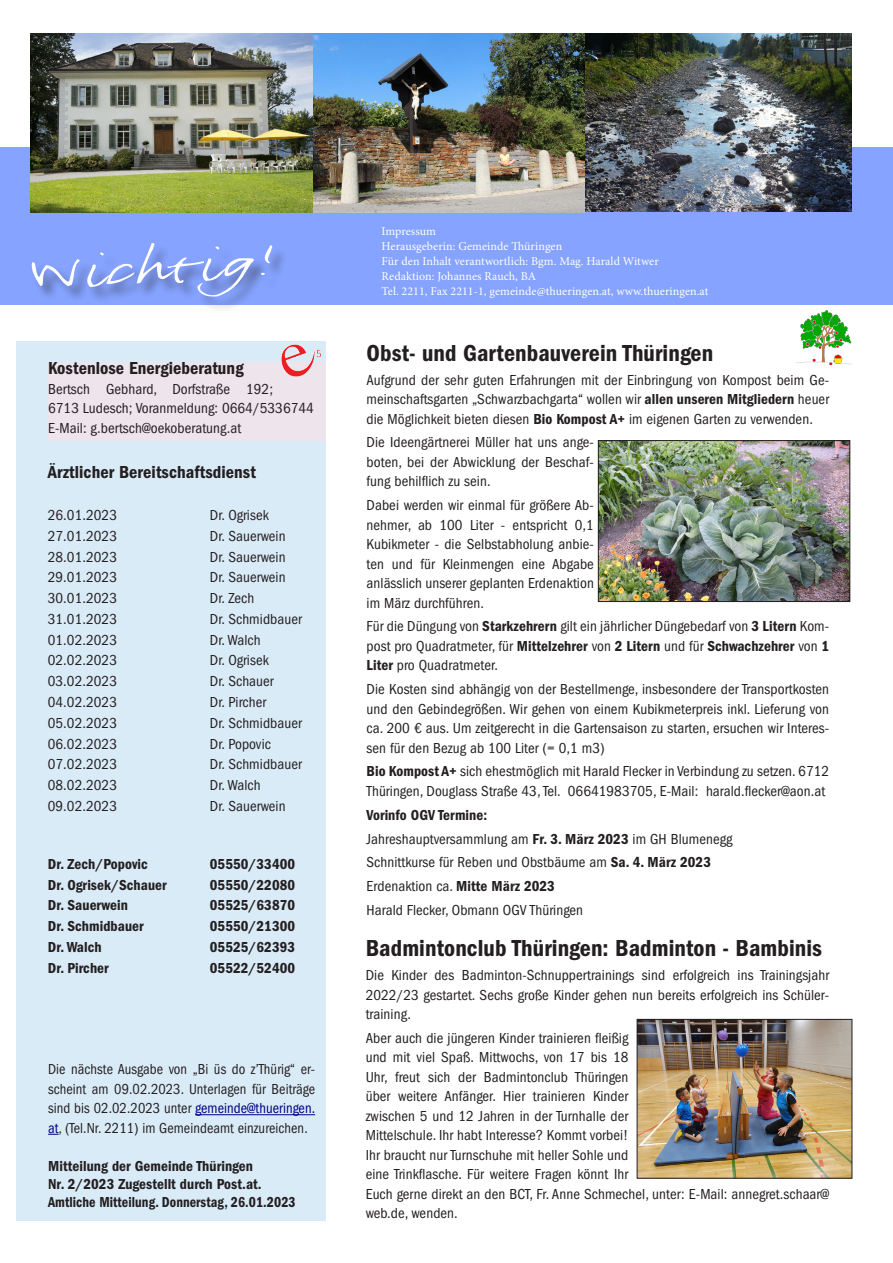
<style>
.page{position:relative;width:893px;height:1263px;background:#fff}
.page>*{position:absolute;margin:0;border:0;box-sizing:border-box;transform-origin:0 0}
.Titel_16pt{font:24px "ITC Franklin Gothic Std Dm Cd";letter-spacing:.005em;color:#231f20}
.Titel_12pt{font:18px "ITC Franklin Gothic Std Dm Cd";letter-spacing:.005em;color:#231f20}
.Titel_16pt-2{font:condensed 15px/19.5px "ITC Franklin Gothic Std";letter-spacing:.005em;color:#231f20;text-align:justify}
.Fließtext{font:condensed 15px/19.5px "ITC Franklin Gothic Std";letter-spacing:.005em;color:#231f20;text-align:justify;scale:.96 1}
.Titel_16pt-3{font:15px "ITC Franklin Gothic Std Dm Cd";letter-spacing:.005em;color:#231f20}
.Fließtext-2{font:condensed 15px/19.5px "ITC Franklin Gothic Std";letter-spacing:.005em;color:#231f20}
.Fließtext_halbfett{font:15px "ITC Franklin Gothic Std Dm Cd";letter-spacing:.005em;color:#231f20}
.Titel_16pt-4{font:15px "ITC Franklin Gothic Std Dm Cd";letter-spacing:.005em;color:#231f20;scale:.93 1}
.Titel_12pt-2{font:15px "ITC Franklin Gothic Std Dm Cd";letter-spacing:.005em;color:#231f20}
.t1{font:12px "Minion Pro";letter-spacing:.005em;color:#fff}
.s1{color:#000080}
.s2{font-family:"ITC Franklin Gothic Std Dm Cd";font-stretch:normal}
</style>
<div class="page">
<div style="left:0;top:147px;width:893px;height:158px;background:#85a3ff"></div>
<div style="left:32px;top:244px;width:256px;height:69px;background:#231f20;opacity:.5"></div>
<svg style="left:31px;top:243px;width:244px;height:54px"></svg>
<img style="left:243px;top:33px;width:608px;height:180px">
<img style="left:31px;top:33px;width:282px;height:179px">
<div style="left:16px;top:341px;width:310px;height:879px;background:#daebf8"></div>
<hr style="left:195px;top:1114px;width:120px;height:1px;background:#000080">
<img style="left:797px;top:310px;width:54px;height:55px">
<div style="left:48px;top:362px;width:277px;height:79px;background:#ede4ec"></div>
<img style="left:281px;top:344px;width:40px;height:33px">
<img style="left:600px;top:442px;width:248px;height:158px">
<div style="left:598px;top:440px;width:252px;height:162px;border:1px solid #231f20"></div>
<img style="left:639px;top:1021px;width:211px;height:155px">
<div style="left:637px;top:1019px;width:215px;height:159px;border:1px solid #231f20"></div>
<p class="Titel_12pt" style="left:48px;top:358px;width:197px">Kostenlose Energieberatung</p>
<p class="Fließtext-2" style="left:48px;top:379px;width:267px">Bertsch Gebhard, Dorfstraße 192;<br>6713 Ludesch; Voranmeldung: 0664/5336744</p>
<p class="Fließtext-2" style="left:48px;top:418px;width:195px">E-Mail: g.bertsch@oekoberatung.at</p>
<p class="Titel_12pt" style="left:48px;top:462px;width:210px">Ärztlicher Bereitschaftsdienst</p>
<p class="Titel_16pt-2" style="left:48px;top:505px;width:71px">26.01.2023</p>
<p class="Titel_16pt-2" style="left:210px;top:505px;width:61px">Dr. Ogrisek</p>
<p class="Titel_16pt-2" style="left:48px;top:526px;width:71px">27.01.2023</p>
<p class="Titel_16pt-2" style="left:210px;top:526px;width:77px">Dr. Sauerwein</p>
<p class="Titel_16pt-2" style="left:48px;top:547px;width:71px">28.01.2023</p>
<p class="Titel_16pt-2" style="left:210px;top:547px;width:77px">Dr. Sauerwein</p>
<p class="Titel_16pt-2" style="left:48px;top:568px;width:71px">29.01.2023</p>
<p class="Titel_16pt-2" style="left:210px;top:568px;width:77px">Dr. Sauerwein</p>
<p class="Titel_16pt-2" style="left:48px;top:588px;width:71px">30.01.2023</p>
<p class="Titel_16pt-2" style="left:210px;top:588px;width:46px">Dr. Zech</p>
<p class="Titel_16pt-2" style="left:48px;top:609px;width:71px">31.01.2023</p>
<p class="Titel_16pt-2" style="left:210px;top:609px;width:94px">Dr. Schmidbauer</p>
<p class="Titel_16pt-2" style="left:48px;top:630px;width:71px">01.02.2023</p>
<p class="Titel_16pt-2" style="left:210px;top:630px;width:52px">Dr. Walch</p>
<p class="Titel_16pt-2" style="left:48px;top:651px;width:71px">02.02.2023</p>
<p class="Titel_16pt-2" style="left:210px;top:651px;width:61px">Dr. Ogrisek</p>
<p class="Titel_16pt-2" style="left:48px;top:672px;width:71px">03.02.2023</p>
<p class="Titel_16pt-2" style="left:210px;top:672px;width:65px">Dr. Schauer</p>
<p class="Titel_16pt-2" style="left:48px;top:692px;width:71px">04.02.2023</p>
<p class="Titel_16pt-2" style="left:210px;top:692px;width:58px">Dr. Pircher</p>
<p class="Titel_16pt-2" style="left:48px;top:713px;width:71px">05.02.2023</p>
<p class="Titel_16pt-2" style="left:210px;top:713px;width:94px">Dr. Schmidbauer</p>
<p class="Titel_16pt-2" style="left:48px;top:734px;width:71px">06.02.2023</p>
<p class="Titel_16pt-2" style="left:210px;top:734px;width:63px">Dr. Popovic</p>
<p class="Titel_16pt-2" style="left:48px;top:755px;width:71px">07.02.2023</p>
<p class="Titel_16pt-2" style="left:210px;top:755px;width:94px">Dr. Schmidbauer</p>
<p class="Titel_16pt-2" style="left:48px;top:775px;width:71px">08.02.2023</p>
<p class="Titel_16pt-2" style="left:210px;top:775px;width:52px">Dr. Walch</p>
<p class="Titel_16pt-2" style="left:48px;top:796px;width:71px">09.02.2023</p>
<p class="Titel_16pt-2" style="left:210px;top:796px;width:77px">Dr. Sauerwein</p>
<p class="Titel_16pt-3" style="left:48px;top:855px;width:102px">Dr. Zech/Popovic</p>
<p class="Titel_16pt-3" style="left:210px;top:855px;width:87px">05550/33400</p>
<p class="Fließtext_halbfett" style="left:48px;top:876px;width:121px">Dr. Ogrisek/Schauer</p>
<p class="Fließtext_halbfett" style="left:210px;top:876px;width:87px">05550/22080</p>
<p class="Fließtext_halbfett" style="left:48px;top:897px;width:82px">Dr. Sauerwein</p>
<p class="Fließtext_halbfett" style="left:210px;top:897px;width:87px">05525/63870</p>
<p class="Fließtext_halbfett" style="left:48px;top:918px;width:98px">Dr. Schmidbauer</p>
<p class="Fließtext_halbfett" style="left:210px;top:918px;width:87px">05550/21300</p>
<p class="Fließtext_halbfett" style="left:48px;top:938px;width:55px">Dr. Walch</p>
<p class="Fließtext_halbfett" style="left:210px;top:938px;width:87px">05525/62393</p>
<p class="Titel_12pt-2" style="left:48px;top:959px;width:63px">Dr. Pircher</p>
<p class="Titel_12pt-2" style="left:210px;top:959px;width:87px">05522/52400</p>
<p class="Fließtext" style="left:48px;top:1060px;width:280px">Die nächste Ausgabe von „Bi üs do z’Thürig“ er&shy;scheint am 09.02.2023. Unterlagen für Beiträge sind bis 02.02.2023 unter <span class="s1">gemeinde@thueringen. at</span>, (Tel.Nr. 2211) im Gemeindeamt einzureichen.</p>
<p class="Titel_16pt-3" style="left:48px;top:1158px;width:206px">Mitteilung der Gemeinde Thüringen</p>
<p class="Titel_16pt-3" style="left:48px;top:1176px;width:215px">Nr. 2/2023 Zugestellt durch Post.at.</p>
<p class="Titel_16pt-4" style="left:48px;top:1194px;width:268px">Amtliche Mitteilung. Donnerstag, 26.01.2023</p>
<p class="t1" style="left:382px;top:223px;width:56px">Impressum</p>
<p class="t1" style="left:382px;top:238px;width:182px">Herausgeberin: Gemeinde Thüringen</p>
<p class="t1" style="left:382px;top:253px;width:279px">Für den Inhalt verantwortlich: Bgm. Mag. Harald Witwer</p>
<p class="t1" style="left:382px;top:268px;width:156px">Redaktion: Johannes Rauch, BA</p>
<p class="t1" style="left:382px;top:283px;width:328px">Tel. 2211, Fax 2211-1, gemeinde@thueringen.at, www.thueringen.at</p>
<p class="Titel_16pt" style="left:367px;top:339px;width:348px">Obst- und Gartenbauverein Thüringen</p>
<p class="Titel_16pt-2" style="left:367px;top:370px;width:464px">Aufgrund der sehr guten Erfahrungen mit der Einbringung von Kompost beim Ge&shy;meinschaftsgarten „Schwarzbachgarta“ wollen wir <span class="s2">allen unseren Mitgliedern</span> heuer die Möglichkeit bieten diesen <span class="s2">Bio Kompost A+</span> im eigenen Garten zu verwenden.</p>
<p class="Titel_16pt-2" style="left:367px;top:433px;width:229px">Die Ideengärtnerei Müller hat uns ange&shy;boten, bei der Abwicklung der Beschaf&shy;fung behilflich zu sein.</p>
<p class="Titel_16pt-2" style="left:367px;top:495px;width:229px">Dabei werden wir einmal für größere Ab&shy;nehmer, ab 100 Liter - entspricht 0,1<br>Kubikmeter - die Selbstabholung anbie&shy;ten und für Kleinmengen eine Abgabe anlässlich unserer geplanten Erdenaktion im März durchführen.</p>
<p class="Titel_16pt-2" style="left:367px;top:617px;width:464px">Für die Düngung von <span class="s2">Starkzehrern</span> gilt ein jährlicher Düngebedarf von <span class="s2">3 Litern</span> Kom&shy;post pro Quadratmeter, für <span class="s2">Mittelzehrer</span> von <span class="s2">2 Litern</span> und für <span class="s2">Schwachzehrer</span> von <span class="s2">1<br>Liter</span> pro Quadratmeter.</p>
<p class="Titel_16pt-2" style="left:367px;top:680px;width:464px">Die Kosten sind abhängig von der Bestellmenge, insbesondere der Transportkosten und den Gebindegrößen. Wir gehen von einem Kubikmeterpreis inkl. Lieferung von ca. 200 € aus. Um zeitgerecht in die Gartensaison zu starten, ersuchen wir Interes&shy;sen für den Bezug ab 100 Liter (= 0,1 m3)</p>
<p class="Titel_16pt-2" style="left:367px;top:762px;width:464px"><span class="s2">Bio Kompost A+</span> sich ehestmöglich mit Harald Flecker in Verbindung zu setzen. 6712<br>Thüringen, Douglass Straße 43, Tel. 06641983705, E-Mail: harald.flecker@aon.at</p>
<p class="Titel_16pt-3" style="left:367px;top:806px;width:122px">Vorinfo OGV Termine:</p>
<p class="Titel_16pt-2" style="left:367px;top:829px;width:368px">Jahreshauptversammlung am <span class="s2">Fr. 3. März 2023</span> im GH Blumenegg</p>
<p class="Titel_16pt-2" style="left:367px;top:853px;width:346px">Schnittkurse für Reben und Obstbäume am <span class="s2">Sa. 4. März 2023</span></p>
<p class="Titel_16pt-2" style="left:367px;top:876px;width:190px">Erdenaktion ca. <span class="s2">Mitte März 2023</span></p>
<p class="Titel_16pt-2" style="left:367px;top:900px;width:218px">Harald Flecker, Obmann OGV Thüringen</p>
<p class="Titel_16pt" style="left:366px;top:934px;width:458px">Badmintonclub Thüringen: Badminton - Bambinis</p>
<p class="Titel_16pt-2" style="left:366px;top:965px;width:465px">Die Kinder des Badminton-Schnuppertrainings sind erfolgreich ins Trainingsjahr 2022/23 gestartet. Sechs große Kinder gehen nun bereits erfolgreich ins Schüler&shy;training.</p>
<p class="Titel_16pt-2" style="left:366px;top:1028px;width:465px;text-align:left">Aber auch die jüngeren Kinder trainieren fleißig<br>und mit viel Spaß. Mittwochs, von 17 bis 18<br>Uhr, freut sich der Badmintonclub Thüringen<br>über weitere Anfänger. Hier trainieren Kinder<br>zwischen 5 und 12 Jahren in der Turnhalle der<br>Mittelschule. Ihr habt Interesse? Kommt vorbei!<br>Ihr braucht nur Turnschuhe mit heller Sohle und<br>eine Trinkflasche. Für weitere Fragen könnt Ihr<br>Euch gerne direkt an den BCT, Fr. Anne Schmechel, unter: E-Mail: annegret.schaar@ web.de, wenden.</p>
</div>
